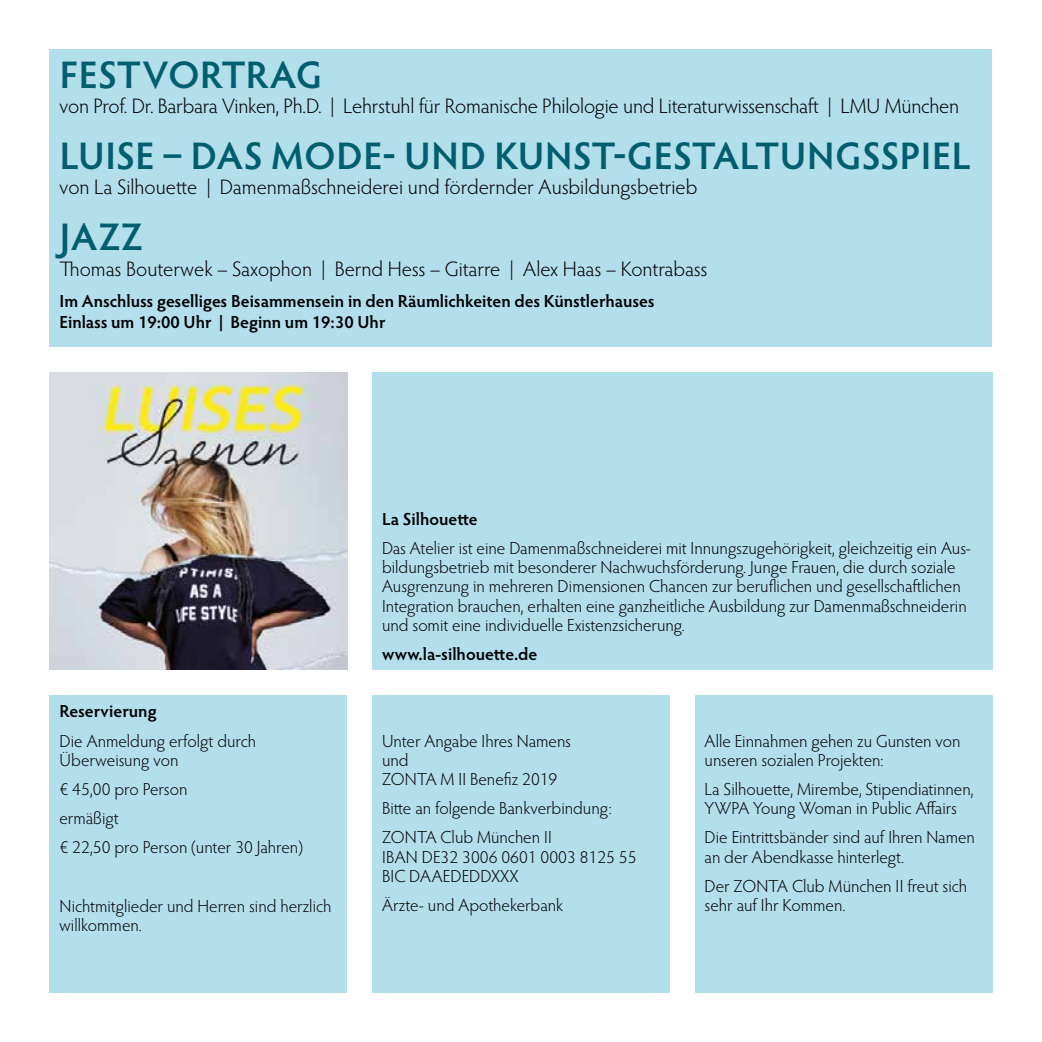
<style>
.page{position:relative;width:1042px;height:1042px;background:#fff}
.page>*{position:absolute;margin:0;border:0;box-sizing:border-box;transform-origin:0 0}
.t1{font:600 38.5px "Hypatia Sans Pro";letter-spacing:.01em;color:#005e6f}
.t2{font:300 21px "Hypatia Sans Pro";letter-spacing:-.005em;color:#000}
.t3{font:300 17.5px/19.2px "Hypatia Sans Pro";color:#000}
.t4{font:600 17.5px/21px "Hypatia Sans Pro";color:#000}
</style>
<div class="page">
<div style="left:50px;top:50px;width:942px;height:297px;background:#b3deeb"></div>
<div style="left:50px;top:694px;width:297px;height:298px;background:#b3deeb"></div>
<div style="left:372px;top:694px;width:298px;height:298px;background:#b3deeb"></div>
<div style="left:694px;top:694px;width:298px;height:298px;background:#b3deeb"></div>
<div style="left:372px;top:372px;width:620px;height:298px;background:#b3deeb"></div>
<img style="left:50px;top:372px;width:297px;height:298px">
<h1 class="t1" style="left:60px;top:48px;width:264px">FESTVORTRAG</h1>
<p class="t2" style="left:60px;top:92px;width:901px">von Prof. Dr. Barbara Vinken, Ph.D. | Lehrstuhl für Romanische Philologie und Literaturwissenschaft | LMU München</p>
<h1 class="t1" style="left:60px;top:129px;width:912px">LUISE – DAS MODE- UND KUNST-GESTALTUNGSSPIEL</h1>
<p class="t2" style="left:60px;top:173px;width:639px">von La Silhouette | Damenmaßschneiderei und fördernder Ausbildungsbetrieb</p>
<h1 class="t1" style="left:60px;top:211px;width:84px">JAZZ</h1>
<p class="t2" style="left:60px;top:255px;width:649px">Thomas Bouterwek – Saxophon | Bernd Hess – Gitarre | Alex Haas – Kontrabass</p>
<p class="t4" style="left:60px;top:289px;width:596px">Im Anschluss geselliges Beisammensein in den Räumlichkeiten des Künstlerhauses<br>Einlass um 19:00 Uhr | Beginn um 19:30 Uhr</p>
<p class="t4" style="left:60px;top:700px;width:99px">Reservierung</p>
<p class="t3" style="left:60px;top:730px;width:198px">Die Anmeldung erfolgt durch<br>Überweisung von</p>
<p class="t3" style="left:60px;top:774px;width:245px;line-height:29.2px">€ 45,00 pro Person<br>ermäßigt<br>€ 22,50 pro Person (unter 30 Jahren)</p>
<p class="t3" style="left:60px;top:896px;width:273px">Nichtmitglieder und Herren sind herzlich willkommen.</p>
<p class="t4" style="left:382px;top:507px;width:97px">La Silhouette</p>
<p class="t3" style="left:382px;top:538px;width:590px">Das Atelier ist eine Damenmaßschneiderei mit Innungszugehörigkeit, gleichzeitig ein Aus&shy;bildungsbetrieb mit besonderer Nachwuchsförderung. Junge Frauen, die durch soziale Ausgrenzung in mehreren Dimensionen Chancen zur beruflichen und gesellschaftlichen Integration brauchen, erhalten eine ganzheitliche Ausbildung zur Damenmaßschneiderin und somit eine individuelle Existenzsicherung.</p>
<p class="t4" style="left:382px;top:643px;width:157px">www.la-silhouette.de</p>
<p class="t3" style="left:382px;top:730px;width:191px">Unter Angabe Ihres Namens und<br>ZONTA M II Benefiz 2019</p>
<p class="t3" style="left:382px;top:793px;width:231px;line-height:29.2px">Bitte an folgende Bankverbindung:<br>ZONTA Club München II</p>
<p class="t3" style="left:382px;top:847px;width:256px">IBAN DE32 3006 0601 0003 8125 55<br>BIC DAAEDEDDXXX</p>
<p class="t3" style="left:382px;top:895px;width:183px">Ärzte- und Apothekerbank</p>
<p class="t3" style="left:704px;top:730px;width:257px">Alle Einnahmen gehen zu Gunsten von unseren sozialen Projekten:</p>
<p class="t3" style="left:704px;top:779px;width:270px">La Silhouette, Mirembe, Stipendiatinnen,<br>YWPA Young Woman in Public Affairs</p>
<p class="t3" style="left:704px;top:827px;width:272px">Die Eintrittsbänder sind auf Ihren Namen an der Abendkasse hinterlegt.</p>
<p class="t3" style="left:704px;top:876px;width:264px">Der ZONTA Club München II freut sich sehr auf Ihr Kommen.</p>
</div>
